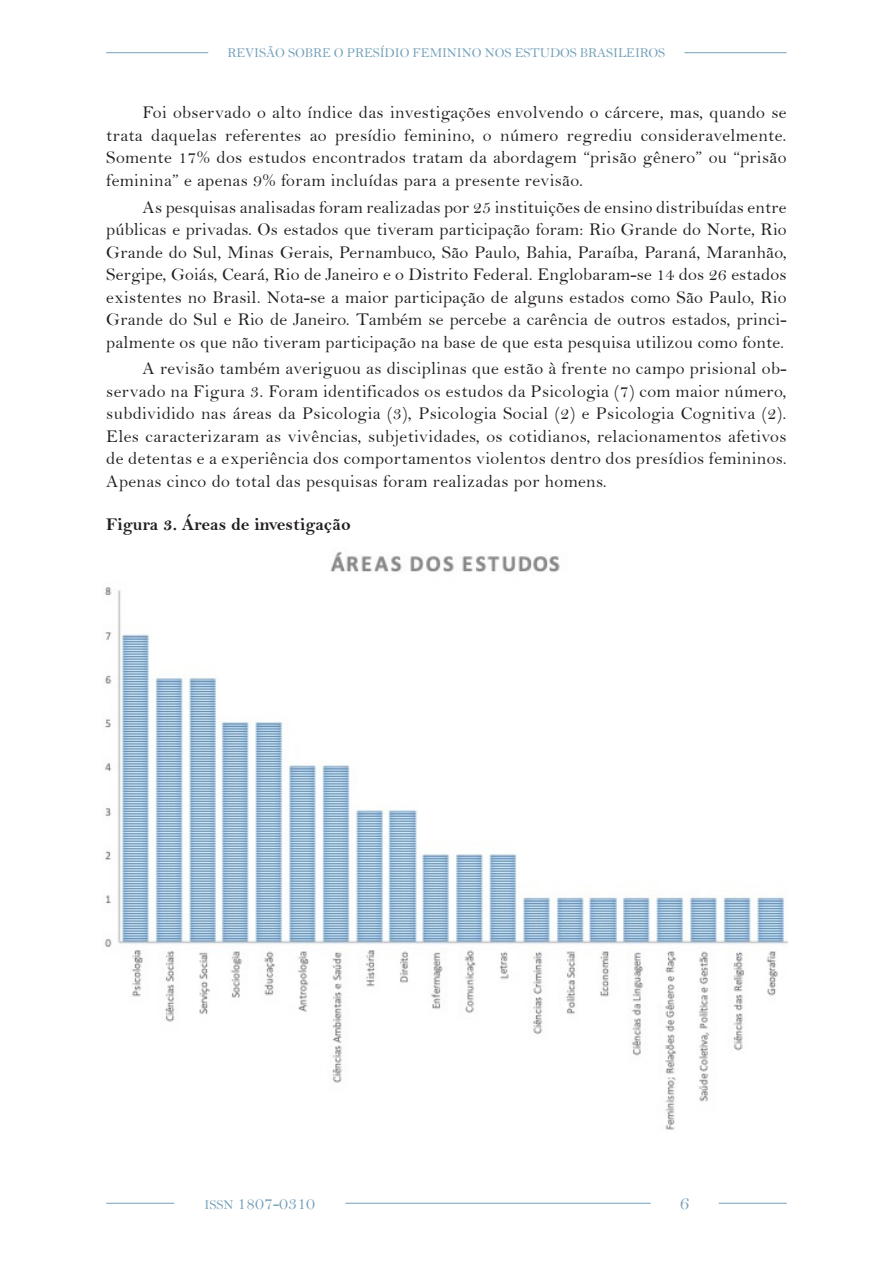
<style>
.page{position:relative;width:893px;height:1263px;background:#fff}
.page>*{position:absolute;margin:0;border:0;box-sizing:border-box;transform-origin:0 0}
.t1{font:19.5px "Bell";color:#74a1b9}
.Texto{font:18px/22.5px "Bell";letter-spacing:.02em;color:#231f20;text-align:justify}
.Título_figura_tabela{font:18px "Bell MT Bold";color:#231f20}
.t2{font:18px "Bell";color:#74a1b9}
.t3{font:13.5px "Bell";letter-spacing:-.01em;color:#74a1b9}
.s1{font-size:13.5px}
</style>
<div class="page">
<hr style="left:684px;top:52px;width:103px;height:1px;background:#74a1b9">
<hr style="left:106px;top:52px;width:102px;height:1px;background:#74a1b9">
<hr style="left:345px;top:1203px;width:306px;height:1px;background:#74a1b9">
<hr style="left:719px;top:1203px;width:68px;height:1px;background:#74a1b9">
<hr style="left:106px;top:1203px;width:68px;height:1px;background:#74a1b9">
<img style="left:104px;top:552px;width:684px;height:578px">
<p class="t3" style="left:228px;top:45px;width:439px">REVISÃO SOBRE O PRESÍDIO FEMININO NOS ESTUDOS BRASILEIROS</p>
<p class="Texto" style="left:106px;top:101px;width:682px;text-indent:36px">Foi observado o alto índice das investigações envolvendo o cárcere, mas, quando se trata daquelas referentes ao presídio feminino, o número regrediu consideravelmente.<br>Somente 17% dos estudos encontrados tratam da abordagem “prisão gênero” ou “prisão feminina” e apenas 9% foram incluídas para a presente revisão.</p>
<p class="Texto" style="left:106px;top:196px;width:682px;text-indent:36px">As pesquisas analisadas foram realizadas por 25 instituições de ensino distribuídas entre públicas e privadas. Os estados que tiveram participação foram: Rio Grande do Norte, Rio Grande do Sul, Minas Gerais, Pernambuco, São Paulo, Bahia, Paraíba, Paraná, Maranhão, Sergipe, Goiás, Ceará, Rio de Janeiro e o Distrito Federal. Englobaram-se 14 dos 26 estados existentes no Brasil. Nota-se a maior participação de alguns estados como São Paulo, Rio Grande do Sul e Rio de Janeiro. Também se percebe a carência de outros estados, princi&shy;palmente os que não tiveram participação na base de que esta pesquisa utilizou como fonte.</p>
<p class="Texto" style="left:106px;top:357px;width:682px;text-indent:36px">A revisão também averiguou as disciplinas que estão à frente no campo prisional ob&shy;servado na Figura 3. Foram identificados os estudos da Psicologia (7) com maior número, subdividido nas áreas da Psicologia (3), Psicologia Social (2) e Psicologia Cognitiva (2).<br>Eles caracterizaram as vivências, subjetividades, os cotidianos, relacionamentos afetivos de detentas e a experiência dos comportamentos violentos dentro dos presídios femininos.<br>Apenas cinco do total das pesquisas foram realizadas por homens.</p>
<p class="Título_figura_tabela" style="left:106px;top:513px;width:246px">Figura 3. Áreas de investigação</p>
<p class="t2" style="left:204px;top:1193px;width:112px"><span class="s1">ISSN</span> 1807-0310</p>
<p class="t1" style="left:680px;top:1192px;width:11px">6</p>
</div>
